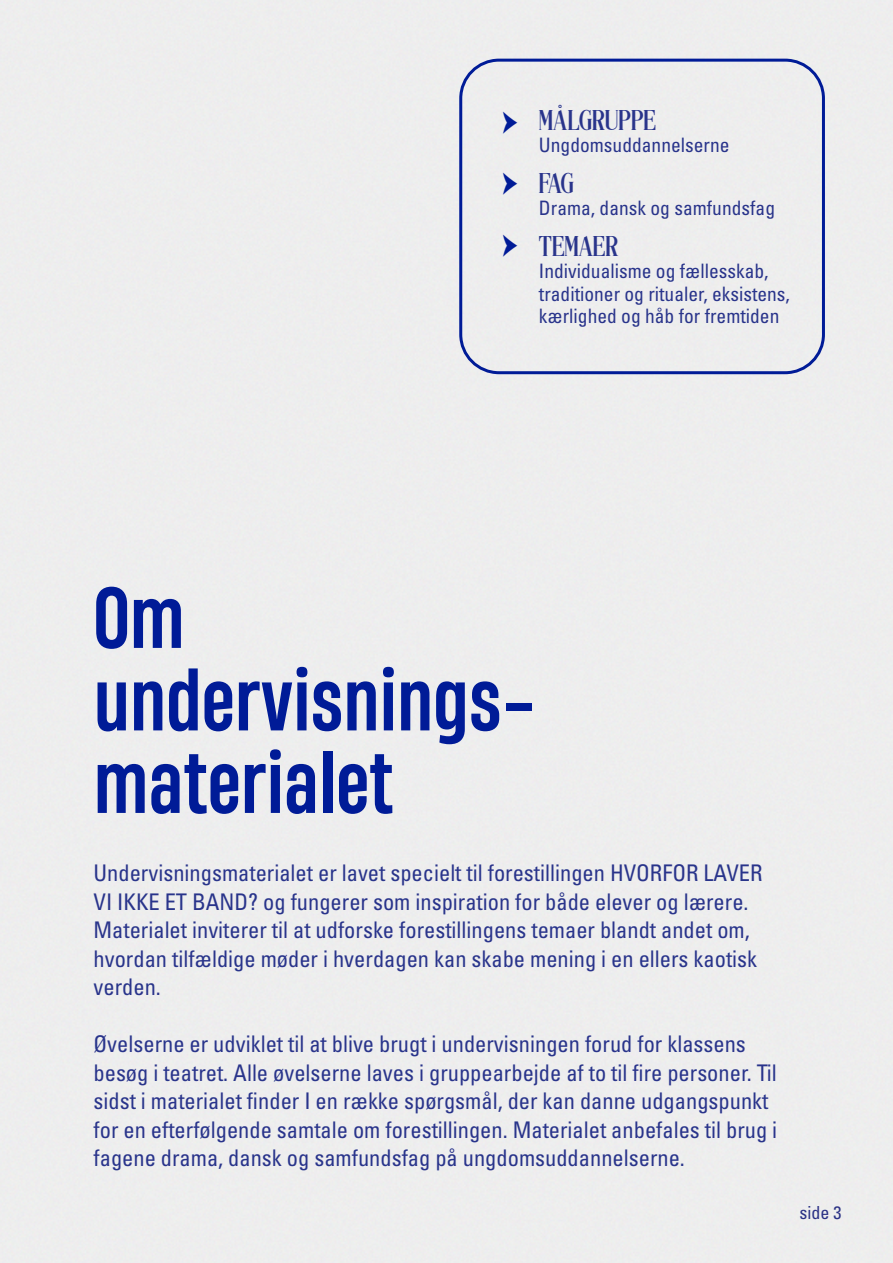
<style>
.page{position:relative;width:893px;height:1263px;background:#eee}
.page>*{position:absolute;margin:0;border:0;box-sizing:border-box;transform-origin:0 0}
.t1{font:700 81px "Heading Pro";color:#001b97}
.t2{font:39px "Minion Pro";color:#001b97}
.t3{font:27px "Brigesta";color:#29348b}
.t4{font:condensed 22.95px/28.5px "Univers LT Std";color:#29348b}
.t5{font:condensed 19.95px/22.5px "Univers LT Std";color:#29348b}
.t6{font:condensed 18px "Univers LT Std";color:#2b3285}
</style>
<div class="page">
<div style="left:459px;top:59px;width:366px;height:315px;border:3px solid #001b97;border-radius:38px"></div>
<p class="t2" style="left:502px;top:94px;width:18px">→</p>
<p class="t2" style="left:502px;top:155px;width:18px">→</p>
<p class="t2" style="left:502px;top:217px;width:18px">→</p>
<p class="t3" style="left:539px;top:105px;width:118px">MÅLGRUPPE</p>
<p class="t5" style="left:539px;top:134px;width:192px">Ungdomsuddannelserne</p>
<p class="t3" style="left:539px;top:168px;width:37px">FAG</p>
<p class="t5" style="left:539px;top:197px;width:238px">Drama, dansk og samfundsfag</p>
<p class="t3" style="left:539px;top:231px;width:81px">TEMAER</p>
<p class="t5" style="left:539px;top:260px;width:252px">Individualisme og fællesskab, traditioner og ritualer, eksistens, kærlighed og håb for fremtiden</p>
<p class="t1" style="left:94px;top:566px;width:93px">Om</p>
<p class="t1" style="left:94px;top:649px;width:443px">undervisnings-</p>
<p class="t1" style="left:94px;top:731px;width:301px">materialet</p>
<p class="t4" style="left:94px;top:858px;width:671px">Undervisningsmaterialet er lavet specielt til forestillingen HVORFOR LAVER</p>
<p class="t4" style="left:94px;top:887px;width:656px">VI IKKE ET BAND? og fungerer som inspiration for både elever og lærere.</p>
<p class="t4" style="left:94px;top:915px;width:665px">Materialet inviterer til at udforske forestillingens temaer blandt andet om, hvordan tilfældige møder i hverdagen kan skabe mening i en ellers kaotisk verden.</p>
<p class="t4" style="left:94px;top:1029px;width:685px">Øvelserne er udviklet til at blive brugt i undervisningen forud for klassens besøg i teatret. Alle øvelserne laves i gruppearbejde af to til fire personer. Til sidst i materialet finder I en række spørgsmål, der kan danne udgangspunkt for en efterfølgende samtale om forestillingen. Materialet anbefales til brug i fagene drama, dansk og samfundsfag på ungdomsuddannelserne.</p>
<p class="t6" style="left:799px;top:1201px;width:43px">side 3</p>
</div>
